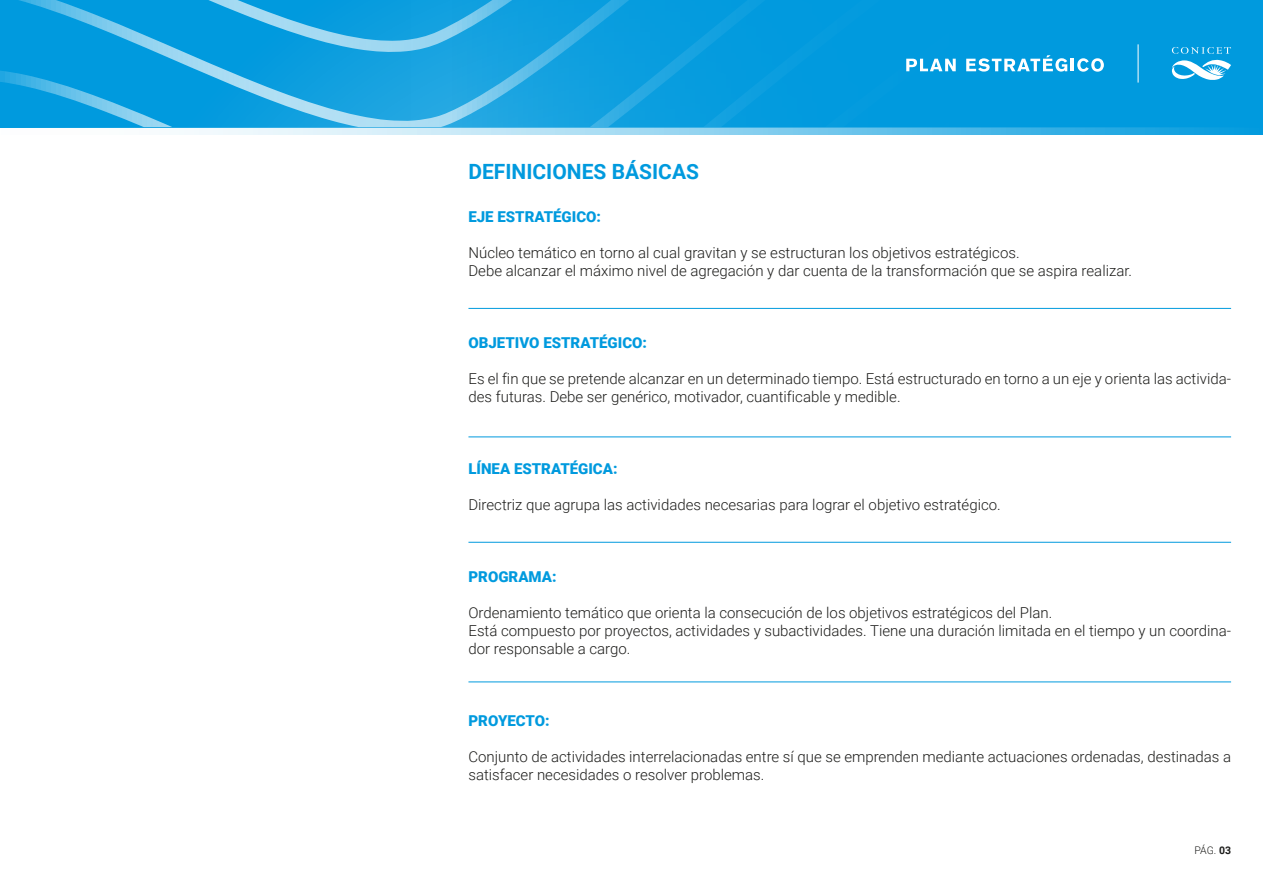
<style>
.page{position:relative;width:1263px;height:893px;background:#fff}
.page>*{position:absolute;margin:0;border:0;box-sizing:border-box;transform-origin:0 0}
.t1{font:700 21px "Roboto";color:#009ade}
.t2{font:300 15px/18px "Roboto";color:#1d1d1b}
.t3{font:900 15px "Roboto";color:#009ade}
.t4{font:300 10.5px "Roboto";color:#1d1d1b}
.s1{font-weight:700}
</style>
<div class="page">
<svg style="left:0;top:0;width:703px;height:127px;background:#1ba4e0"></svg>
<svg style="left:0;top:127px;width:1263px;height:8px"></svg>
<hr style="left:468px;top:308px;width:763px;height:1px;background:#009ade">
<hr style="left:468px;top:436px;width:763px;height:1px;background:#009ade">
<hr style="left:468px;top:542px;width:763px;height:1px;background:#009ade">
<hr style="left:468px;top:681px;width:763px;height:1px;background:#009ade">
<div style="left:703px;top:0;width:560px;height:127px;background:#009ade"></div>
<h1 class="t1" style="left:468px;top:156px;width:232px">DEFINICIONES BÁSICAS</h1>
<p class="t3" style="left:468px;top:206px;width:134px">EJE ESTRATÉGICO:</p>
<p class="t2" style="left:468px;top:243px;width:665px">Núcleo temático en torno al cual gravitan y se estructuran los objetivos estratégicos.<br>Debe alcanzar el máximo nivel de agregación y dar cuenta de la transformación que se aspira realizar.</p>
<p class="t3" style="left:468px;top:332px;width:180px">OBJETIVO ESTRATÉGICO:</p>
<p class="t2" style="left:468px;top:369px;width:764px">Es el fin que se pretende alcanzar en un determinado tiempo. Está estructurado en torno a un eje y orienta las activida&shy;des futuras. Debe ser genérico, motivador, cuantificable y medible.</p>
<p class="t3" style="left:468px;top:458px;width:151px">LÍNEA ESTRATÉGICA:</p>
<p class="t2" style="left:468px;top:495px;width:534px">Directriz que agrupa las actividades necesarias para lograr el objetivo estratégico.</p>
<p class="t3" style="left:468px;top:566px;width:90px">PROGRAMA:</p>
<p class="t2" style="left:468px;top:603px;width:764px">Ordenamiento temático que orienta la consecución de los objetivos estratégicos del Plan.<br>Está compuesto por proyectos, actividades y subactividades. Tiene una duración limitada en el tiempo y un coordina&shy;dor responsable a cargo.</p>
<p class="t3" style="left:468px;top:710px;width:83px">PROYECTO:</p>
<p class="t2" style="left:468px;top:747px;width:764px">Conjunto de actividades interrelacionadas entre sí que se emprenden mediante actuaciones ordenadas, destinadas a satisfacer necesidades o resolver problemas.</p>
<p class="t4" style="left:1194px;top:843px;width:38px">PÁG. <span class="s1">03</span></p>
</div>
